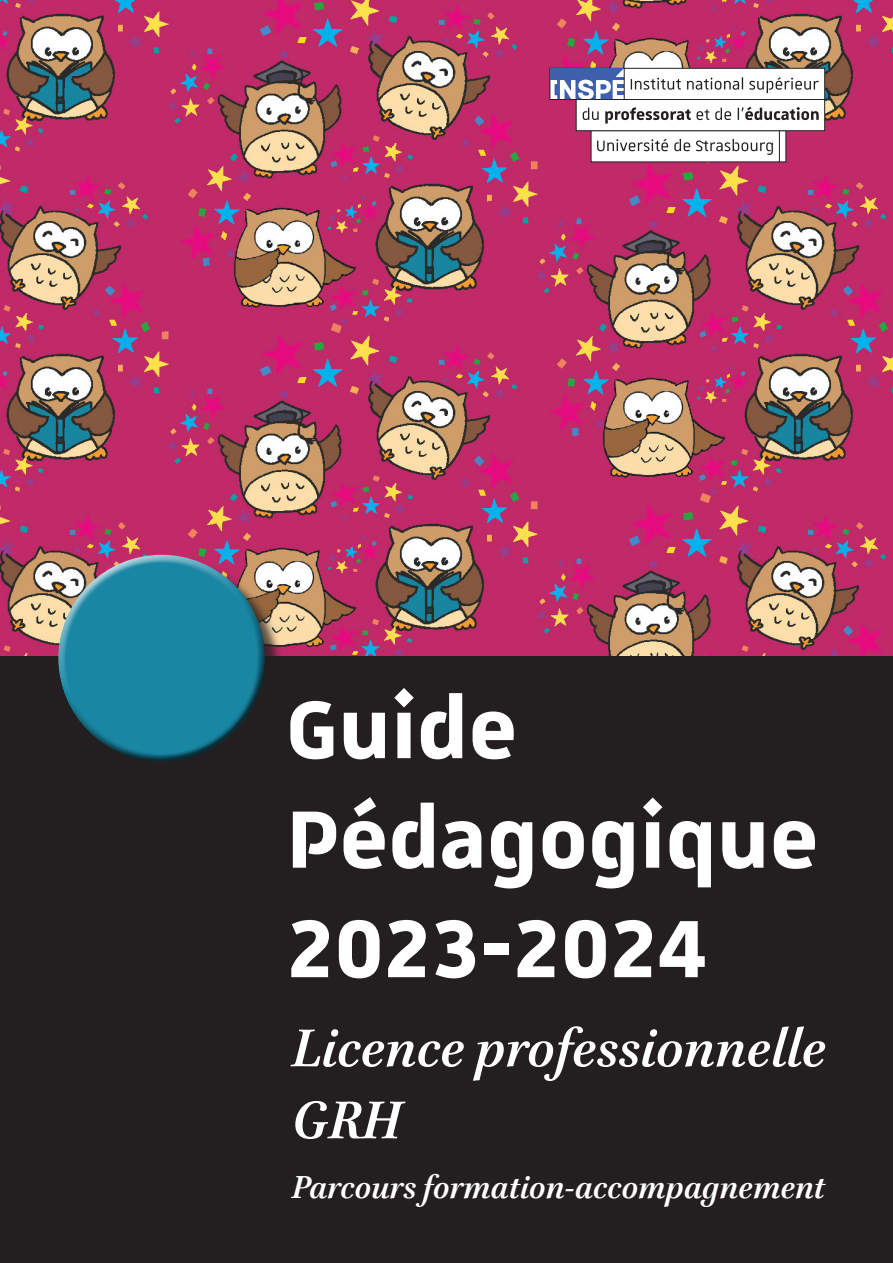
<style>
.page{position:relative;width:893px;height:1263px;background:#fff}
.page>*{position:absolute;margin:0;border:0;box-sizing:border-box;transform-origin:0 0}
.t1{font:700 109.5px "Unistra A";color:#fff}
.t2{font:italic 700 60px "Brill";color:#fff}
.t3{font:italic 700 36px "Brill";color:#fff}
</style>
<div class="page">
<img style="left:0;top:0;width:893px;height:656px">
<div style="left:0;top:656px;width:893px;height:607px;background:#231f20"></div>
<div style="left:61px;top:557px;width:223px;height:223px;background:#231f20;opacity:.75"></div>
<div style="left:58px;top:553px;width:198px;height:158px;background:#fff;opacity:.75"></div>
<div style="left:62px;top:587px;width:205px;height:176px;background:#231f20;opacity:.75"></div>
<div style="left:591px;top:131px;width:195px;height:31px;background:#fff"></div>
<div style="left:576px;top:99px;width:249px;height:32px;background:#fff"></div>
<div style="left:576px;top:99px;width:249px;height:32px;border:1px solid #231f20"></div>
<div style="left:550px;top:68px;width:275px;height:32px;background:#fff"></div>
<div style="left:550px;top:68px;width:275px;height:32px;border:1px solid #231f20"></div>
<svg style="left:550px;top:68px;width:74px;height:31px"></svg>
<hr style="left:624px;top:68px;width:1px;height:31px;background:#231f20">
<hr style="left:779px;top:131px;width:1px;height:31px;background:#231f20">
<svg style="left:631px;top:77px;width:188px;height:16px"></svg>
<svg style="left:583px;top:107px;width:236px;height:17px"></svg>
<svg style="left:597px;top:139px;width:176px;height:16px"></svg>
<p class="t1" style="left:287px;top:668px;width:232px">Guide</p>
<p class="t1" style="left:287px;top:777px;width:533px">Pédagogique</p>
<p class="t1" style="left:287px;top:887px;width:421px">2023-2024</p>
<p class="t2" style="left:292px;top:1006px;width:536px">Licence professionnelle</p>
<p class="t2" style="left:292px;top:1078px;width:111px">GRH</p>
<p class="t3" style="left:292px;top:1162px;width:535px">Parcours formation-accompagnement</p>
</div>
